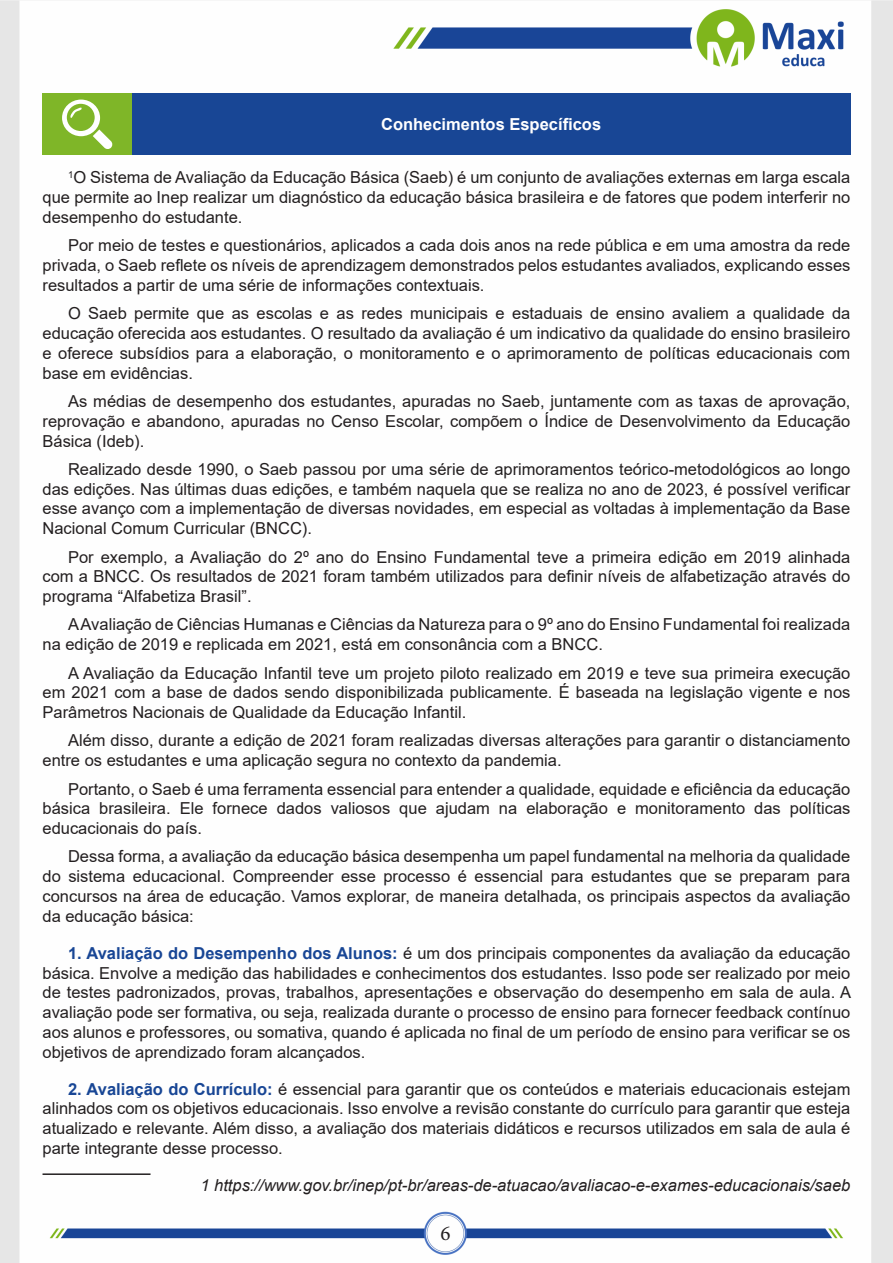
<style>
.page{position:relative;width:893px;height:1263px;background:#fff}
.page>*{position:absolute;margin:0;border:0;box-sizing:border-box;transform-origin:0 0}
.t1{font:21px "Minion Pro";color:#231f20}
.t2{font:16.5px/19.8px "Arial";color:#231f20;text-align:justify}
.FONT_REF{font:italic 16.5px "Arial";color:#231f20}
.Titulo_de_Caixa{font:700 16.5px "Arial";color:#fff}
.s1{font-weight:700;color:#184695}
</style>
<div class="page">
<img style="left:0;top:0;width:893px;height:1263px">
<div style="left:43px;top:94px;width:89px;height:61px;background:#7fb628"></div>
<div style="left:132px;top:94px;width:718px;height:61px;background:#184695"></div>
<svg style="left:62px;top:100px;width:51px;height:49px"></svg>
<hr style="left:43px;top:1173px;width:108px;height:2px;background:#231f20">
<p class="Titulo_de_Caixa" style="left:381px;top:113px;width:222px">Conhecimentos Específicos</p>
<p class="t2" style="left:43px;top:168px;width:809px;text-indent:26px"><sup>1</sup>O Sistema de Avaliação da Educação Básica (Saeb) é um conjunto de avaliações externas em larga escala que permite ao Inep realizar um diagnóstico da educação básica brasileira e de fatores que podem interferir no desempenho do estudante.</p>
<p class="t2" style="left:43px;top:235px;width:809px;text-indent:26px">Por meio de testes e questionários, aplicados a cada dois anos na rede pública e em uma amostra da rede privada, o Saeb reflete os níveis de aprendizagem demonstrados pelos estudantes avaliados, explicando esses resultados a partir de uma série de informações contextuais.</p>
<p class="t2" style="left:43px;top:303px;width:809px;text-indent:26px">O Saeb permite que as escolas e as redes municipais e estaduais de ensino avaliem a qualidade da educação oferecida aos estudantes. O resultado da avaliação é um indicativo da qualidade do ensino brasileiro e oferece subsídios para a elaboração, o monitoramento e o aprimoramento de políticas educacionais com base em evidências.</p>
<p class="t2" style="left:43px;top:391px;width:809px;text-indent:26px">As médias de desempenho dos estudantes, apuradas no Saeb, juntamente com as taxas de aprovação, reprovação e abandono, apuradas no Censo Escolar, compõem o Índice de Desenvolvimento da Educação Básica (Ideb).</p>
<p class="t2" style="left:43px;top:459px;width:809px;text-indent:26px">Realizado desde 1990, o Saeb passou por uma série de aprimoramentos teórico-metodológicos ao longo das edições. Nas últimas duas edições, e também naquela que se realiza no ano de 2023, é possível verificar esse avanço com a implementação de diversas novidades, em especial as voltadas à implementação da Base Nacional Comum Curricular (BNCC).</p>
<p class="t2" style="left:43px;top:547px;width:809px;text-indent:26px">Por exemplo, a Avaliação do 2º ano do Ensino Fundamental teve a primeira edição em 2019 alinhada com a BN CC. Os resultados de 2021 foram também utilizados para definir níveis de alfabetização através do programa “Alfabetiza Brasil”.</p>
<p class="t2" style="left:43px;top:615px;width:809px;text-indent:26px">A Avaliação de Ciências Humanas e Ciências da Natureza para o 9º ano do Ensino Fundamental foi realizada na edição de 2019 e replicada em 2021, está em consonância com a BNCC.</p>
<p class="t2" style="left:43px;top:663px;width:809px;text-indent:26px">A Avaliação da Educação Infantil teve um projeto piloto realizado em 2019 e teve sua primeira execução em 2021 com a base de dados sendo disponibilizada publicamente. É baseada na legislação vigente e nos Parâmetros Nacionais de Qualidade da Educação Infantil.</p>
<p class="t2" style="left:43px;top:731px;width:809px;text-indent:26px">Além disso, durante a edição de 2021 foram realizadas diversas alterações para garantir o distanciamento entre os estudantes e uma aplicação segura no contexto da pandemia.</p>
<p class="t2" style="left:43px;top:779px;width:809px;text-indent:26px">Portanto, o Saeb é uma ferramenta essencial para entender a qualidade, equidade e eficiência da educação básica brasileira. Ele fornece dados valiosos que ajudam na elaboração e monitoramento das políticas educacionais do país.</p>
<p class="t2" style="left:43px;top:847px;width:809px;text-indent:26px">Dessa forma, a avaliação da educação básica desempenha um papel fundamental na melhoria da qualidade do sistema educacional. Compreender esse processo é essencial para estudantes que se preparam para concursos na área de educação. Vamos explorar, de maneira detalhada, os principais aspectos da avaliação da educação básica:</p>
<p class="t2" style="left:43px;top:943px;width:810px;text-indent:26px"><span class="s1">1. Avaliação do Desempenho dos Alunos:</span> é um dos principais componentes da avaliação da educação básica. Envolve a medição das habilidades e conhecimentos dos estudantes. Isso pode ser realizado por meio de testes padronizados, provas, trabalhos, apresentações e observação do desempenho em sala de aula. A avaliação pode ser formativa, ou seja, realizada durante o processo de ensino para fornecer feedback contínuo aos alunos e professores, ou somativa, quando é aplicada no final de um período de ensino para verificar se os objetivos de aprendizado foram alcançados.</p>
<p class="t2" style="left:43px;top:1079px;width:809px;text-indent:26px"><span class="s1">2. Avaliação do Currículo:</span> é essencial para garantir que os conteúdos e materiais educacionais estejam alinhados com os objetivos educacionais. Isso envolve a revisão constante do currículo para garantir que esteja atualizado e relevante. Além disso, a avaliação dos materiais didáticos e recursos utilizados em sala de aula é parte integrante desse processo.</p>
<p class="FONT_REF" style="left:200px;top:1174px;width:651px">1 https://www.gov.br/inep/pt-br/areas-de-atuacao/avaliacao-e-exames-educacionais/saeb</p>
<p class="t1" style="left:440px;top:1219px;width:12px">6</p>
</div>
